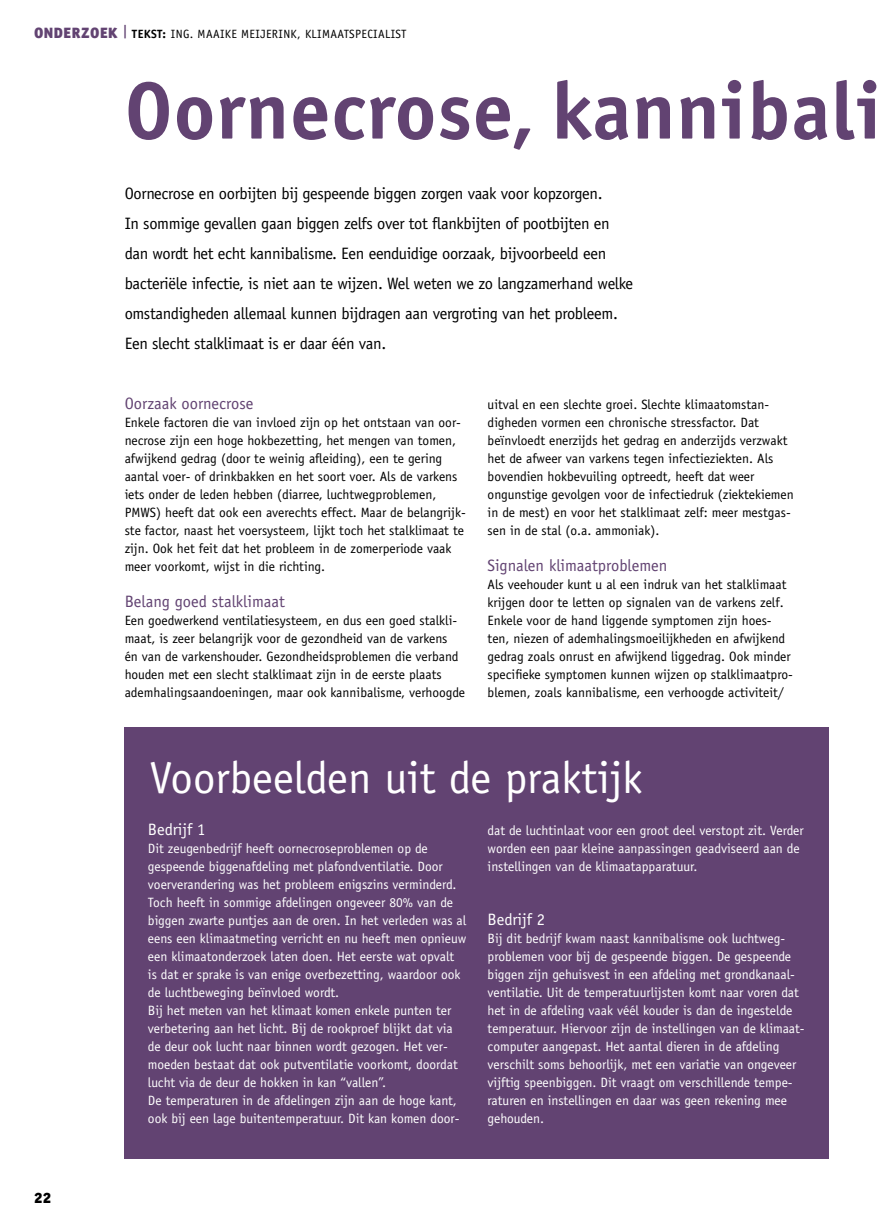
<style>
.page{position:relative;width:893px;height:1225px;background:#fff}
.page>*{position:absolute;margin:0;border:0;box-sizing:border-box;transform-origin:0 0}
.t1{font:700 81px "Officina Sans";color:#624372}
.t2{font:45px "Officina Sans";color:#fff}
.t3{font:16.5px/30px "Officina Sans";letter-spacing:-.02em;color:#000}
.t4{font:16.5px "Officina Sans";color:#624372}
.t5{font:16.5px "Officina Sans";color:#fff}
.t6{font:900 15px "Officina San ITC";color:#624372}
.t7{font:900 15px "Officina San ITC";color:#000}
.t8{font:13.5px/18px "Officina Sans";color:#000}
.t9{font:13.5px/18px "Officina Sans";color:#fff}
.t10{font:12px "Officina Sans";color:#000}
.s1{font-family:"Officina San ITC";font-weight:900;font-size:15px;color:#624372}
.s2{font-weight:700}
</style>
<div class="page">
<div style="left:125px;top:727px;width:704px;height:432px;background:#624372"></div>
<p class="t6" style="left:34px;top:23px;width:11px">ONDE</p>
<p class="t10" style="left:72px;top:27px;width:142px"><span class="s1">RZOEK</span> <sup>|</sup> <span class="s2">tekst:</span> ing . Maaike</p>
<p class="t10" style="left:241px;top:27px;width:16px">Meijerink</p>
<p class="t10" style="left:297px;top:27px;width:15px">, klimaatspecialist</p>
<h1 class="t1" style="left:125px;top:60px;width:758px">Oornecrose, kannibali</h1>
<p class="t3" style="left:125px;top:178px;width:510px">Oornecrose en oorbijten bij gespeende biggen zorgen vaak voor kopzorgen.<br>In sommige gevallen gaan biggen zelfs over tot flankbijten of pootbijten en dan wordt het echt kannibalisme. Een eenduidige oorzaak, bijvoorbeeld een bacteriële infectie, is niet aan te wijzen. Wel weten we zo langzamerhand welke omstandigheden allemaal kunnen bijdragen aan vergroting van het probleem.<br>Een slecht stalklimaat is er daar één van.</p>
<p class="t4" style="left:125px;top:393px;width:130px">Oorzaak oornecrose</p>
<p class="t8" style="left:125px;top:413px;width:343px">Enkele factoren die van invloed zijn op het ontstaan van oor&shy;necrose zijn een hoge hokbezetting, het mengen van tomen, afwijkend gedrag (door te weinig afleiding), een te gering aantal voer- of drinkbakken en het soort voer. Als de varkens iets onder de leden hebben (diarree, luchtwegproblemen, PMWS) heeft dat ook een averechts effect. Maar de belangrijk&shy;ste factor, naast het voersysteem, lijkt toch het stalklimaat te zijn. Ook het feit dat het probleem in de zomerperiode vaak meer voorkomt, wijst in die richting.</p>
<p class="t4" style="left:125px;top:591px;width:162px">Belang goed stalklimaat</p>
<p class="t8" style="left:125px;top:611px;width:342px">Een goedwerkend ventilatiesysteem, en dus een goed stalkli&shy;maat, is zeer belangrijk voor de gezondheid van de varkens<br>én van de varkenshouder. Gezondheidsproblemen die verband houden met een slecht stalklimaat zijn in de eerste plaats ademhalingsaandoeningen, maar ook kannibalisme, verhoogde</p>
<p class="t8" style="left:488px;top:395px;width:308px">uitval en een slechte groei. Slechte klimaatomstan&shy;digheden vormen een chronische stressfactor. Dat beïnvloedt enerzijds het gedrag en anderzijds verzwakt het de afweer van varkens tegen infectieziekten. Als bovendien hokbevuiling optreedt, heeft dat weer ongunstige gevolgen voor de infectiedruk (ziektekiemen in de mest) en voor het stalklimaat zelf: meer mestgas&shy;sen in de stal (o.a. ammoniak).</p>
<p class="t4" style="left:488px;top:555px;width:181px">Signalen klimaatproblemen</p>
<p class="t8" style="left:488px;top:575px;width:307px">Als veehouder kunt u al een indruk van het stalklimaat krijgen door te letten op signalen van de varkens zelf.<br>Enkele voor de hand liggende symptomen zijn hoes&shy;ten, niezen of ademhalingsmoeilijkheden en afwijkend gedrag zoals onrust en afwijkend liggedrag. Ook minder specifieke symptomen kunnen wijzen op stalklimaatpro&shy;blemen, zoals kannibalisme, een verhoogde activiteit/</p>
<p class="t7" style="left:34px;top:1188px;width:19px">22</p>
<h2 class="t2" style="left:150px;top:751px;width:494px">Voorbeelden uit de praktijk</h2>
<p class="t5" style="left:148px;top:819px;width:59px">Bedrijf 1</p>
<p class="t9" style="left:148px;top:839px;width:320px">Dit zeugenbedrijf heeft oornecroseproblemen op de gespeende biggenafdeling met plafondventilatie. Door voerverandering was het probleem enigszins verminderd.<br>Toch heeft in sommige afdelingen ongeveer 80% van de biggen zwarte puntjes aan de oren. In het verleden was al eens een klimaatmeting verricht en nu heeft men opnieuw een klimaatonderzoek laten doen. Het eerste wat opvalt is dat er sprake is van enige overbezetting, waardoor ook de luchtbeweging beïnvloed wordt.<br>Bij het meten van het klimaat komen enkele punten ter verbetering aan het licht. Bij de rookproef blijkt dat via de deur ook lucht naar binnen wordt gezogen. Het ver&shy;moeden bestaat dat ook putventilatie voorkomt, doordat lucht via de deur de hokken in kan “vallen”.<br>De temperaturen in de afdelingen zijn aan de hoge kant, ook bij een lage buitentemperatuur. Dit kan komen door-</p>
<p class="t9" style="left:488px;top:821px;width:318px">dat de luchtinlaat voor een groot deel verstopt zit. Verder worden een paar kleine aanpassingen geadviseerd aan de instellingen van de klimaatapparatuur.</p>
<p class="t5" style="left:488px;top:909px;width:59px">Bedrijf 2</p>
<p class="t9" style="left:488px;top:929px;width:319px">Bij dit bedrijf kwam naast kannibalisme ook luchtweg&shy;problemen voor bij de gespeende biggen. De gespeende biggen zijn gehuisvest in een afdeling met grondkanaal&shy;ventilatie. Uit de temperatuurlijsten komt naar voren dat het in de afdeling vaak véél kouder is dan de ingestelde temperatuur. Hiervoor zijn de instellingen van de klimaat&shy;computer aangepast. Het aantal dieren in de afdeling verschilt soms behoorlijk, met een variatie van ongeveer vijftig speenbiggen. Dit vraagt om verschillende tempe&shy;raturen en instellingen en daar was geen rekening mee gehouden.</p>
</div>
